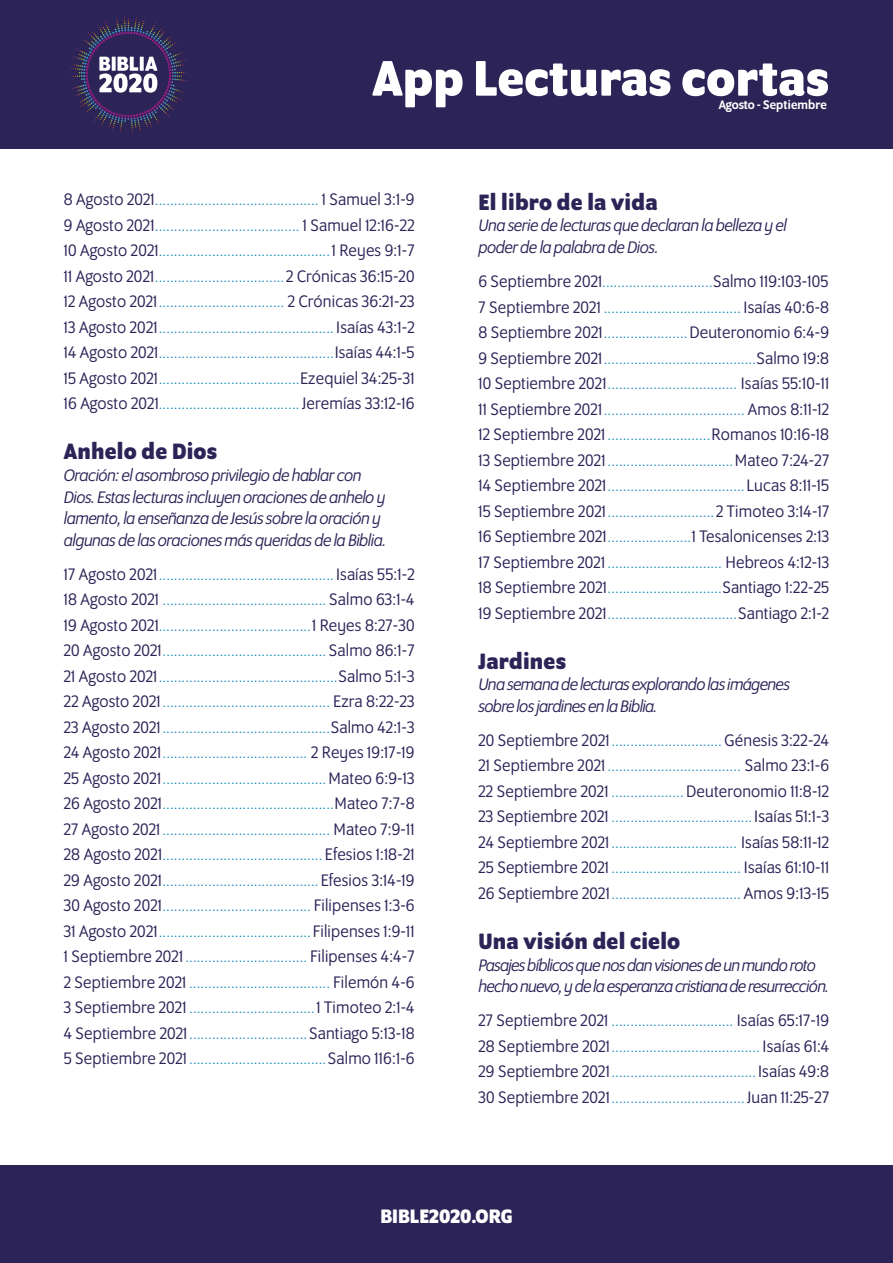
<style>
.page{position:relative;width:893px;height:1263px;background:#fff}
.page>*{position:absolute;margin:0;border:0;box-sizing:border-box;transform-origin:0 0}
.t1{font:700 54px "Program OT";color:#fff}
.t2{font:700 24px "Program OT";letter-spacing:.01em;color:#2c2357}
.t3{font:700 21px "Program OT";color:#fff}
.t4{font:18px/25.5px "Program OT";letter-spacing:.01em;color:#2c2357;text-align:justify}
.t5{font:italic 18px/21.6px "Program OT";letter-spacing:-.025em;color:#2c2357}
.t6{font:15px/25.5px "Program OT";color:#0986bb;text-align:justify}
.t7{font:500 13.5px "Program OT";letter-spacing:.01em;color:#fff}
.s1{font-size:18px;color:#2c2357}
.s2{font-size:15px;color:#0986bb}
</style>
<div class="page">
<div style="left:0;top:0;width:893px;height:149px;background:#2c2357"></div>
<div style="left:0;top:1166px;width:893px;height:97px;background:#2c2357"></div>
<svg style="left:104px;top:14px;width:41px;height:10px"></svg>
<svg style="left:99px;top:57px;width:58px;height:36px"></svg>
<h1 class="t1" style="left:372px;top:47px;width:458px">App Lecturas cortas</h1>
<p class="t7" style="left:719px;top:97px;width:110px">Agosto - Septiembre</p>
<p class="t6" style="left:64px;top:188px;width:352px"><span class="s1">8 Agosto 2021</span>........................................... <span class="s1">1 Samuel 3:1-9<br>9 Agosto 2021</span>...................................... <span class="s1">1 Samuel 12:16-22<br>10 Agosto 2021</span>.............................................<span class="s1">1 Reyes 9:1-7<br>11 Agosto 2021</span>..................................<span class="s1">2 Crónicas 36:15-20<br>12 Agosto 2021</span>................................. <span class="s1">2 Crónicas 36:21-23<br>13 Agosto 2021</span>.............................................. <span class="s1">Isaías 43:1-2<br>14 Agosto 2021</span>..............................................<span class="s1">Isaías 44:1-5<br>15 Agosto 2021</span>.....................................<span class="s1">Ezequiel 34:25-31<br>16 Agosto 2021</span>..................................... <span class="s1">Jeremías 33:12-16</span></p>
<h2 class="t2" style="left:64px;top:438px;width:155px">Anhelo de Dios</h2>
<p class="t5" style="left:64px;top:464px;width:324px">Oración: el asombroso privilegio de hablar con Dios. Estas lecturas incluyen oraciones de anhelo y lamento, la enseñanza de Jesús sobre la oración y algunas de las oraciones más queridas de la Biblia.</p>
<p class="t6" style="left:64px;top:562px;width:352px"><span class="s1">17 Agosto 2021</span>.............................................. <span class="s1">Isaías 55:1-2<br>18 Agosto 2021</span> ........................................... <span class="s1">Salmo 63:1-4<br>19 Agosto 2021</span>........................................<span class="s1">1 Reyes 8:27-30<br>20 Agosto 2021</span>........................................... <span class="s1">Salmo 86:1-7<br>21 Agosto 2021</span>...............................................<span class="s1">Salmo 5:1-3<br>22 Agosto 2021</span>............................................ <span class="s1">Ezra 8:22-23<br>23 Agosto 2021</span>............................................<span class="s1">Salmo 42:1-3<br>24 Agosto 2021</span>...................................... <span class="s1">2 Reyes 19:17-19<br>25 Agosto 2021</span>...........................................<span class="s1">Mateo 6:9-13<br>26 Agosto 2021</span>.............................................<span class="s1">Mateo 7:7-8<br>27 Agosto 2021</span>............................................ <span class="s1">Mateo 7:9-11<br>28 Agosto 2021</span>.......................................... <span class="s1">Efesios 1:18-21<br>29 Agosto 2021</span>......................................... <span class="s1">Efesios 3:14-19<br>30 Agosto 2021</span>....................................... <span class="s1">Filipenses 1:3-6<br>31 Agosto 2021</span>........................................<span class="s1">Filipenses 1:9-11<br>1 Septiembre 2021</span> ................................ <span class="s1">Filipenses 4:4-7<br>2 Septiembre 2021</span> ..................................... <span class="s1">Filemón 4-6<br>3 Septiembre 2021</span> .................................<span class="s1">1 Timoteo 2:1-4<br>4 Septiembre 2021</span>...............................<span class="s1">Santiago 5:13-18<br>5 Septiembre 2021</span> ....................................<span class="s1">Salmo 116:1-6</span></p>
<h2 class="t2" style="left:478px;top:188px;width:181px">El libro de la vida</h2>
<p class="t5" style="left:478px;top:215px;width:310px">Una serie de lecturas que declaran la belleza y el poder de la palabra de Dios.</p>
<p class="t4" style="left:478px;top:268px;width:351px">6 Septiembre 2021<span class="s2">.............................</span>Salmo 119:103-105</p>
<p class="t6" style="left:478px;top:295px;width:352px"><span class="s1">7 Septiembre 2021</span> .................................... <span class="s1">Isaías 40:6-8</span></p>
<p class="t4" style="left:478px;top:319px;width:352px">8 Septiembre 2021<span class="s2">......................</span>Deuteronomio 6:4-9</p>
<p class="t6" style="left:478px;top:346px;width:352px"><span class="s1">9 Septiembre 2021</span>........................................<span class="s1">Salmo 19:8<br>10 Septiembre 2021</span>.................................. <span class="s1">Isaías 55:10-11<br>11 Septiembre 2021</span>..................................... <span class="s1">Amos 8:11-12</span></p>
<p class="t4" style="left:478px;top:421px;width:352px">12 Septiembre 2021 <span class="s2">...........................</span>Romanos 10:16-18</p>
<p class="t6" style="left:478px;top:448px;width:352px"><span class="s1">13 Septiembre 2021</span> .................................<span class="s1">Mateo 7:24-27<br>14 Septiembre 2021</span>....................................<span class="s1">Lucas 8:11-15</span></p>
<p class="t4" style="left:478px;top:498px;width:352px">15 Septiembre 2021<span class="s2">............................</span>2 Timoteo 3:14-17<br>16 Septiembre 2021<span class="s2">......................</span>1 Tesalonicenses 2:13<br>17 Septiembre 2021 <span class="s2">..............................</span> Hebreos 4:12-13<br>18 Septiembre 2021<span class="s2">..............................</span>Santiago 1:22-25</p>
<p class="t6" style="left:478px;top:601px;width:352px"><span class="s1">19 Septiembre 2021</span>..................................<span class="s1">Santiago 2:1-2</span></p>
<h2 class="t2" style="left:478px;top:647px;width:89px">Jardines</h2>
<p class="t5" style="left:478px;top:674px;width:313px">Una semana de lecturas explorando las imágenes sobre los jardines en la Biblia.</p>
<p class="t4" style="left:478px;top:727px;width:352px">20 Septiembre 2021<span class="s2">.............................</span> Génesis 3:22-24</p>
<p class="t6" style="left:478px;top:754px;width:352px"><span class="s1">21 Septiembre 2021</span> ................................... <span class="s1">Salmo 23:1-6</span></p>
<p class="t4" style="left:478px;top:778px;width:352px">22 Septiembre 2021 <span class="s2">...................</span> Deuteronomio 11:8-12</p>
<p class="t6" style="left:478px;top:805px;width:352px"><span class="s1">23 Septiembre 2021</span> .....................................<span class="s1">Isaías 51:1-3<br>24 Septiembre 2021</span> ................................. <span class="s1">Isaías 58:11-12<br>25 Septiembre 2021</span> .................................. <span class="s1">Isaías 61:10-11<br>26 Septiembre 2021</span>.................................. <span class="s1">Amos 9:13-15</span></p>
<h2 class="t2" style="left:478px;top:927px;width:203px">Una visión del cielo</h2>
<p class="t5" style="left:478px;top:954px;width:352px">Pasajes bíblicos que nos dan visiones de un mundo roto hecho nuevo, y de la esperanza cristiana de resurrección.</p>
<p class="t6" style="left:478px;top:1008px;width:352px"><span class="s1">27 Septiembre 2021</span> ................................ <span class="s1">Isaías 65:17-19<br>28 Septiembre 2021</span>....................................... <span class="s1">Isaías 61:4<br>29 Septiembre 2021</span>......................................<span class="s1">Isaías 49:8<br>30 Septiembre 2021</span>................................... <span class="s1">Juan 11:25-27</span></p>
<h3 class="t3" style="left:380px;top:1204px;width:134px">BIBLE2020.ORG</h3>
</div>
